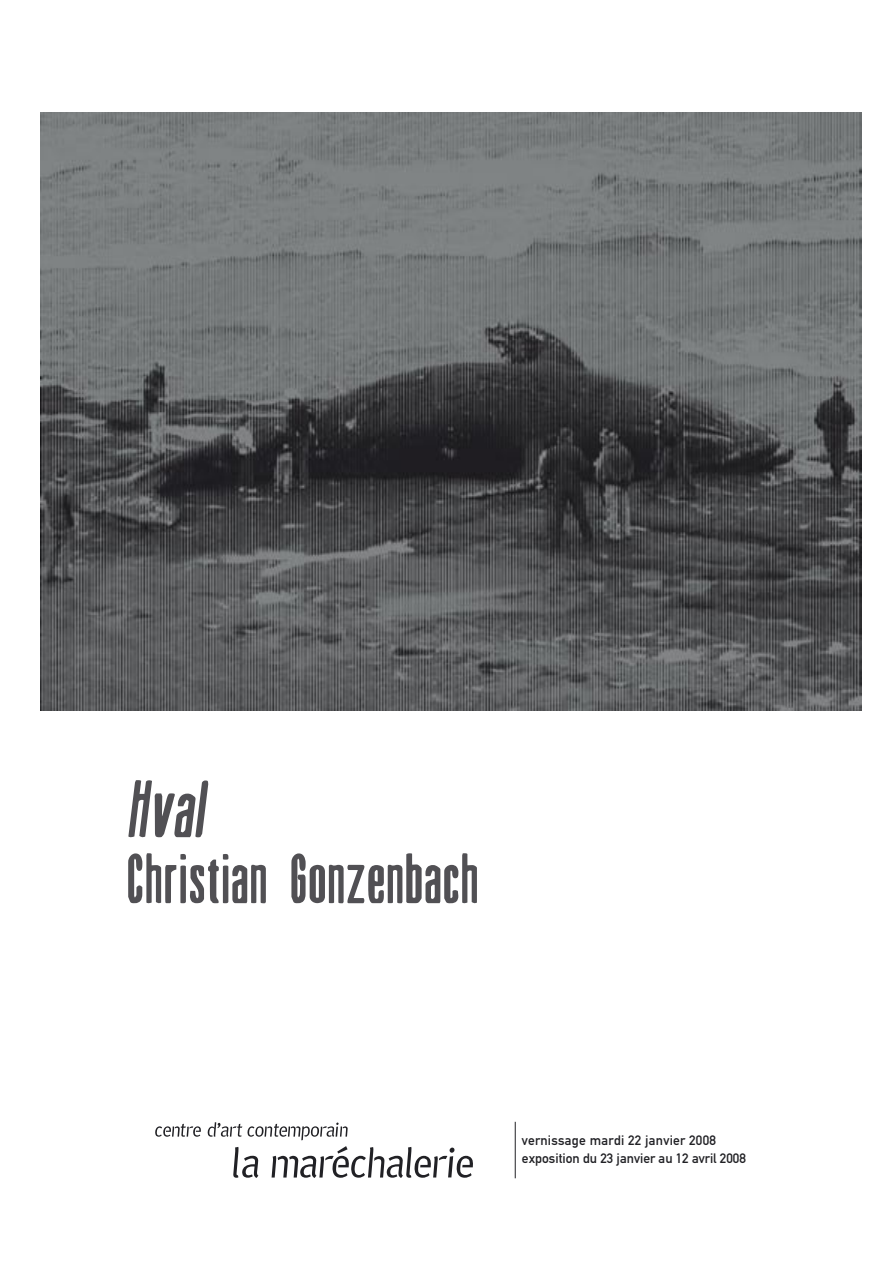
<style>
.page{position:relative;width:893px;height:1263px;background:#fff}
.page>*{position:absolute;margin:0;border:0;box-sizing:border-box;transform-origin:0 0}
.t1{font:72px "Sister Europe";color:#515054}
.t2{font:63px "Sister Europe";letter-spacing:.03em;color:#515054}
.t3{font:13.5px "DIN Mittelschrift";color:#212125}
.t4{font:13.5px "DIN Mittelschrift";letter-spacing:.02em;color:#212125}
</style>
<div class="page">
<img style="left:40px;top:112px;width:822px;height:599px">
<svg style="left:155px;top:1124px;width:46px;height:13px"></svg>
<svg style="left:207px;top:1122px;width:141px;height:18px"></svg>
<svg style="left:233px;top:1147px;width:25px;height:31px"></svg>
<svg style="left:272px;top:1146px;width:201px;height:32px"></svg>
<hr style="left:515px;top:1122px;width:1px;height:56px;background:#212125">
<p class="t1" style="left:128px;top:771px;width:87px">Hval</p>
<p class="t2" style="left:128px;top:845px;width:352px">Christian Gonzenbach</p>
<p class="t4" style="left:522px;top:1132px;width:195px">vernissage mardi 22 janvier 2008</p>
<p class="t3" style="left:522px;top:1150px;width:225px">exposition du 23 janvier au 12 avril 2008</p>
</div>
